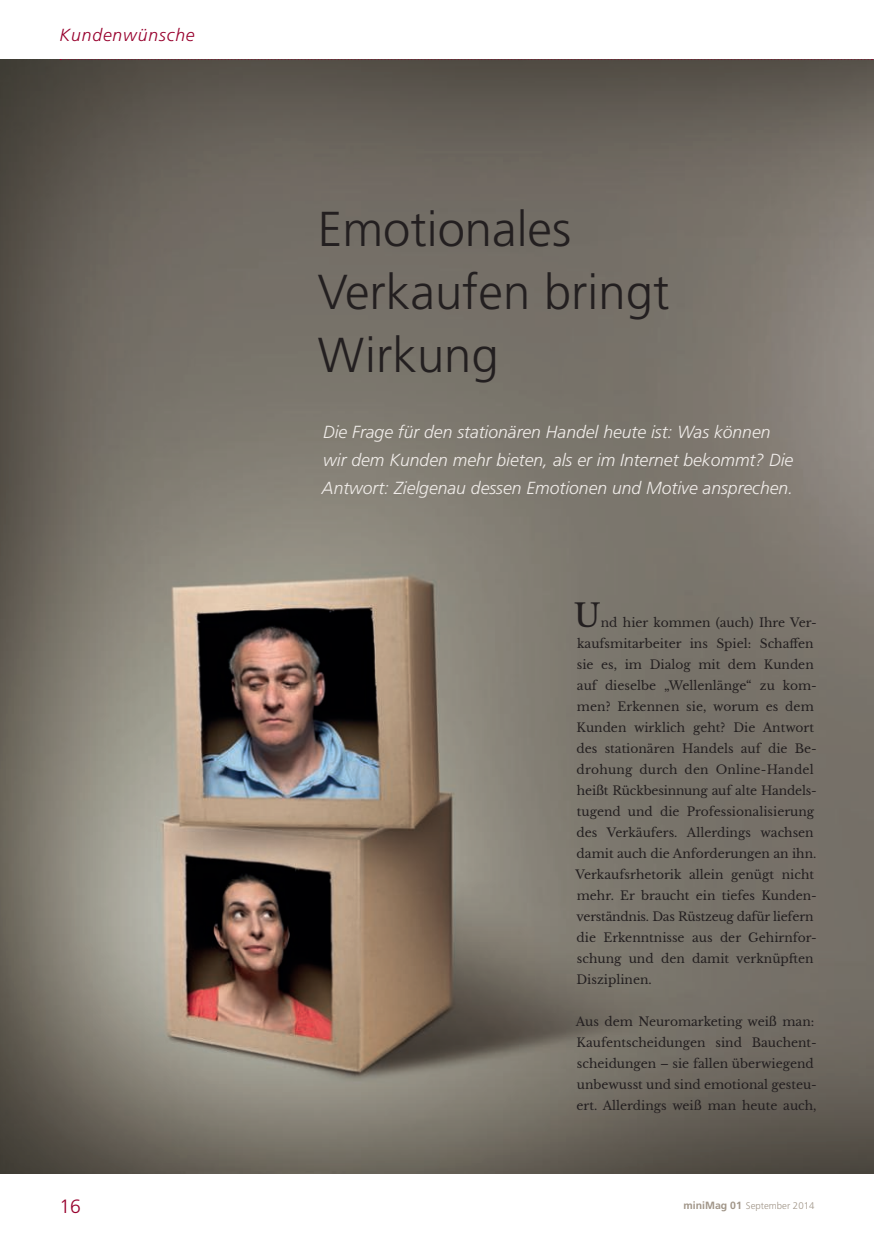
<style>
.page{position:relative;width:874px;height:1241px;background:#fff}
.page>*{position:absolute;margin:0;border:0;box-sizing:border-box;transform-origin:0 0}
.t1{font:300 49px/63px "Frutiger";color:#231f20}
.t2{font:31.5px "Libre Baskerville";color:#231f20}
.t3{font:300 19.25px "Frutiger";color:#98012d}
.t4{font:italic 300 17.5px/28px "Frutiger";color:#f0ece9}
.t5{font:italic 300 17.5px "Frutiger";letter-spacing:.05em;color:#98012d}
.t6{font:12.25px/21px "Libre Baskerville";color:#231f20}
.t7{font:300 9.62px "Frutiger";color:#a19689}
.s1{font-weight:700;font-size:10.5px}
</style>
<div class="page">
<img style="left:0;top:60px;width:873px;height:1113px">
<svg style="left:60px;top:59px;width:814px;height:1px"></svg>
<h3 class="t5" style="left:60px;top:25px;width:136px">Kundenwünsche</h3>
<h1 class="t1" style="left:317px;top:198px;width:353px">Emotionales<br>Verkaufen bringt<br>Wirkung</h1>
<h3 class="t4" style="left:322px;top:417px;width:472px">Die Frage für den stationären Handel heute ist: Was können wir dem Kunden mehr bieten, als er im Internet bekommt? Die<br>Antwort: Zielgenau dessen Emotionen und Motive ansprechen.</h3>
<h2 class="t2" style="left:573px;top:596px;width:29px">U</h2>
<p class="t6" style="left:575px;top:612px;width:243px;text-indent:25px">nd hier kommen (auch) Ihre Ver&shy;kaufsmitarbeiter ins Spiel: Schaffen sie es, im Dialog mit dem Kunden auf dieselbe „Wellenlänge“ zu kom&shy;men? Erkennen sie, worum es dem Kunden wirklich geht? Die Antwort des stationären Handels auf die Be&shy;drohung durch den Online-Handel heißt Rückbesinnung auf alte Handels&shy;tugend und die Professionalisierung des Verkäufers. Allerdings wachsen damit auch die Anforderungen an ihn.<br>Verkaufsrhetorik allein genügt nicht mehr. Er braucht ein tiefes Kunden&shy;verständnis. Das Rüstzeug dafür liefern die Erkenntnisse aus der Gehirnfor&shy;schung und den damit verknüpften Disziplinen.</p>
<p class="t6" style="left:575px;top:1011px;width:242px">Aus dem Neuromarketing weiß man:<br>Kaufentscheidungen sind Bauchent&shy;scheidungen – sie fallen überwiegend unbewusst und sind emotional gesteu&shy;ert. Allerdings weiß man heute auch,</p>
<h3 class="t3" style="left:60px;top:1195px;width:23px">16</h3>
<p class="t7" style="left:683px;top:1199px;width:132px"><span class="s1">miniMag 01</span> September 2014</p>
</div>
